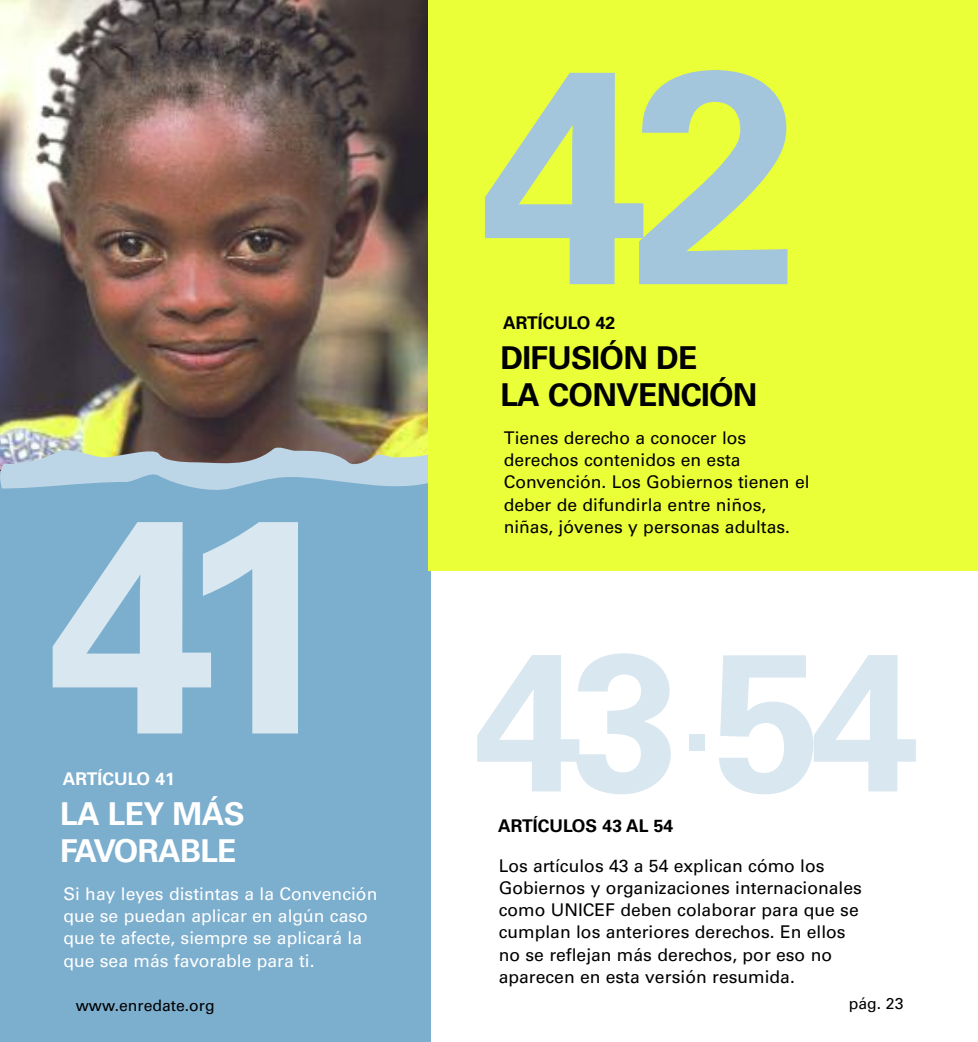
<style>
.page{position:relative;width:978px;height:1042px;background:#fff}
.page>*{position:absolute;margin:0;border:0;box-sizing:border-box;transform-origin:0 0}
.t1{font:700 302.75px "Univers";color:#d8e7f0}
.t2{font:700 302.75px "Univers";color:#a3c6dd}
.t3{font:700 195.12px "Univers";color:#d8e7f0}
.t4{font:700 31.5px/37.8px "Univers";letter-spacing:-.02em;color:#000}
.t5{font:700 31.5px/37.8px "Univers";letter-spacing:-.02em;color:#fff}
.t6{font:17.5px/22.1px "Univers";color:#000}
.t7{font:17.5px/22.2px "Univers";color:#fff}
.t8{font:700 17.5px "Univers";color:#000}
.t9{font:700 17.5px "Univers";color:#fff}
.t10{font:15.75px "Univers";color:#000}
.s1{font-weight:300}
</style>
<div class="page">
<div style="left:0;top:6px;width:430px;height:1036px;background:#7caece"></div>
<img style="left:0;top:0;width:429px;height:445px">
<svg style="left:0;top:445px;width:429px;height:50px"></svg>
<div style="left:429px;top:0;width:548px;height:571px;background:#ebff38"></div>
<h1 class="t1" style="left:48px;top:515px;width:296px">41</h1>
<p class="t9" style="left:63px;top:773px;width:114px">ARTÍCULO 41</p>
<h3 class="t5" style="left:60px;top:797px;width:186px">LA LEY MÁS<br>FAVORABLE</h3>
<p class="t7" style="left:63px;top:884px;width:315px">Si hay leyes distintas a la Convención que se puedan aplicar en algún caso que te afecte, siempre se aplicará la que sea más favorable para ti.</p>
<p class="t10" style="left:76px;top:999px;width:140px">www.enredate.org</p>
<h1 class="t2" style="left:480px;top:66px;width:321px">42</h1>
<p class="t8" style="left:503px;top:317px;width:114px">ARTÍCULO 42</p>
<h3 class="t4" style="left:500px;top:341px;width:258px">DIFUSIÓN DE<br>LA CONVENCIÓN</h3>
<p class="t6" style="left:503px;top:428px;width:307px">Tienes derecho a conocer los derechos contenidos en esta<br>Convención. Los Gobiernos tienen el deber de difundirla entre niños, niñas, jóvenes y personas adultas.</p>
<h2 class="t3" style="left:474px;top:651px;width:446px">43<span class="s1">·</span>54</h2>
<p class="t8" style="left:498px;top:820px;width:176px">ARTÍCULOS 43 AL 54</p>
<p class="t6" style="left:498px;top:856px;width:364px">Los artículos 43 a 54 explican cómo los Gobiernos y organizaciones internacionales como UNICEF deben colaborar para que se cumplan los anteriores derechos. En ellos no se reflejan más derechos, por eso no aparecen en esta versión resumida.</p>
<p class="t10" style="left:848px;top:998px;width:56px">pág. 23</p>
</div>
